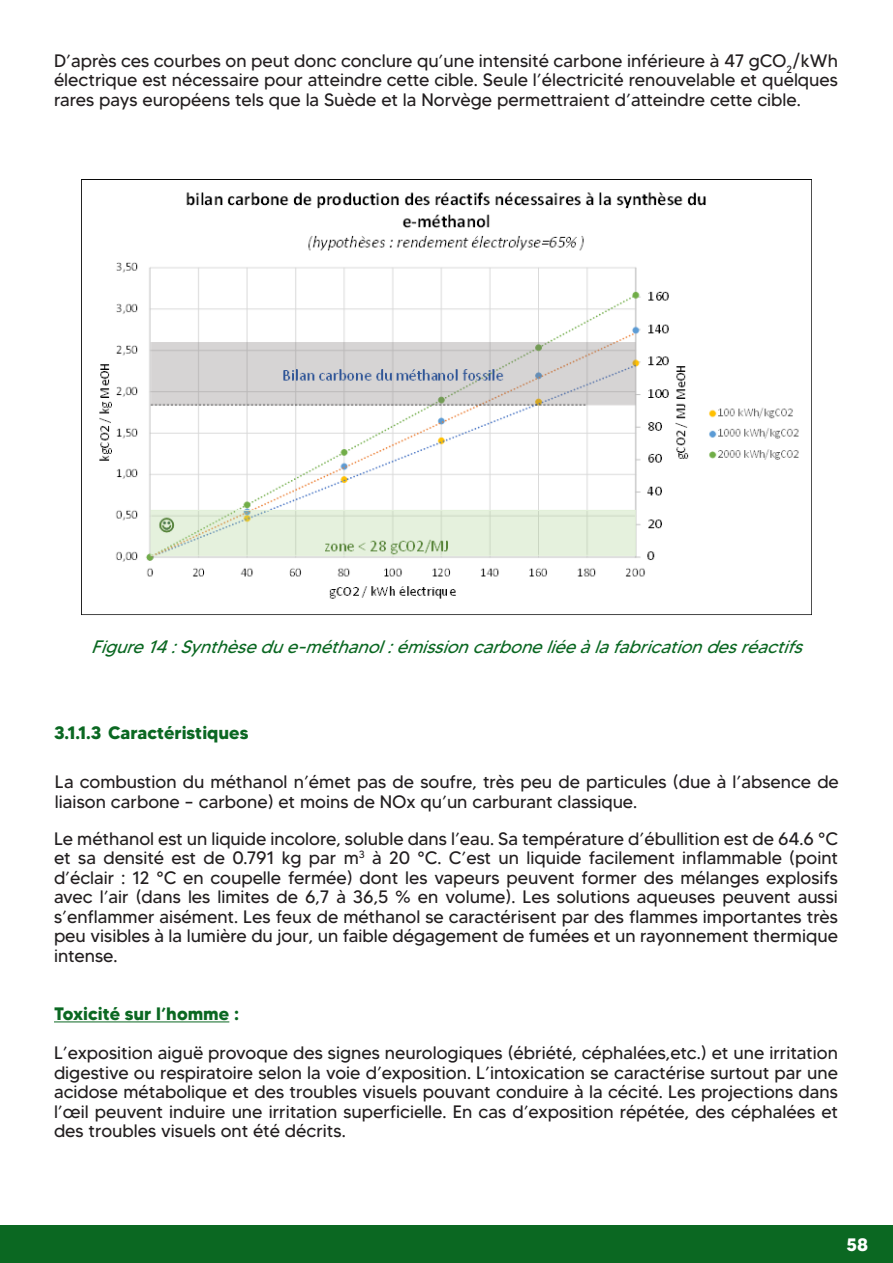
<style>
.page{position:relative;width:893px;height:1263px;background:#fff}
.page>*{position:absolute;margin:0;border:0;box-sizing:border-box;transform-origin:0 0}
.t1{font:18px/19.5px "MADETOMMY";color:#231f20;text-align:justify}
.Titre{font:italic 18px "MADETOMMY";color:#0b6822}
.Titre-2{font:700 18px "MADETOMMY";color:#0b6822}
.t2{font:700 18px "MADETOMMY";color:#fff}
</style>
<div class="page">
<div style="left:0;top:1225px;width:893px;height:38px;background:#0b6822"></div>
<img style="left:82px;top:179px;width:730px;height:436px">
<hr style="left:54px;top:1021px;width:175px;height:1px;background:#0b6822">
<p class="t1" style="left:54px;top:50px;width:785px">D’après ces courbes on peut donc conclure qu’une intensité carbone inférieure à 47 gCO<sub>2</sub>/kWh électrique est nécessaire pour atteindre cette cible. Seule l’électricité renouvelable et quelques rares pays européens tels que la Suède et la Norvège permettraient d’atteindre cette cible.</p>
<p class="Titre" style="left:91px;top:636px;width:720px">Figure14:Synthèsedue-méthanol:émissioncarboneliéeàlafabricationdesréactifs</p>
<p class="Titre-2" style="left:54px;top:722px;width:196px">3.1.1.3 Caractéristiques</p>
<p class="t1" style="left:55px;top:772px;width:785px">La combustion du méthanol n’émet pas de soufre, très peu de particules (due à l’absence de liaison carbone – carbone) et moins de NOx qu’un carburant classique.</p>
<p class="t1" style="left:54px;top:828px;width:786px">Le méthanol est un liquide incolore, soluble dans l’eau. Sa température d’ébullition est de 64.6 °C et sa densité est de 0.791 kg par m<sup>3</sup> à 20 °C. C’est un liquide facilement inflammable (point d’éclair : 12 °C en coupelle fermée) dont les vapeurs peuvent former des mélanges explosifs avec l’air (dans les limites de 6,7 à 36,5 % en volume). Les solutions aqueuses peuvent aussi s’enflammer aisément. Les feux de méthanol se caractérisent par des flammes importantes très peu visibles à la lumière du jour, un faible dégagement de fumées et un rayonnement thermique intense.</p>
<p class="Titre-2" style="left:54px;top:1002px;width:187px">Toxicité sur l’homme :</p>
<p class="t1" style="left:54px;top:1043px;width:786px">L’exposition aiguë provoque des signes neurologiques (ébriété, céphalées,etc.) et une irritation digestive ou respiratoire selon la voie d’exposition. L’intoxication se caractérise surtout par une acidose métabolique et des troubles visuels pouvant conduire à la cécité. Les projections dans l’œil peuvent induire une irritation superficielle. En cas d’exposition répétée, des céphalées et des troubles visuels ont été décrits.</p>
<p class="t2" style="left:846px;top:1233px;width:23px">58</p>
</div>
